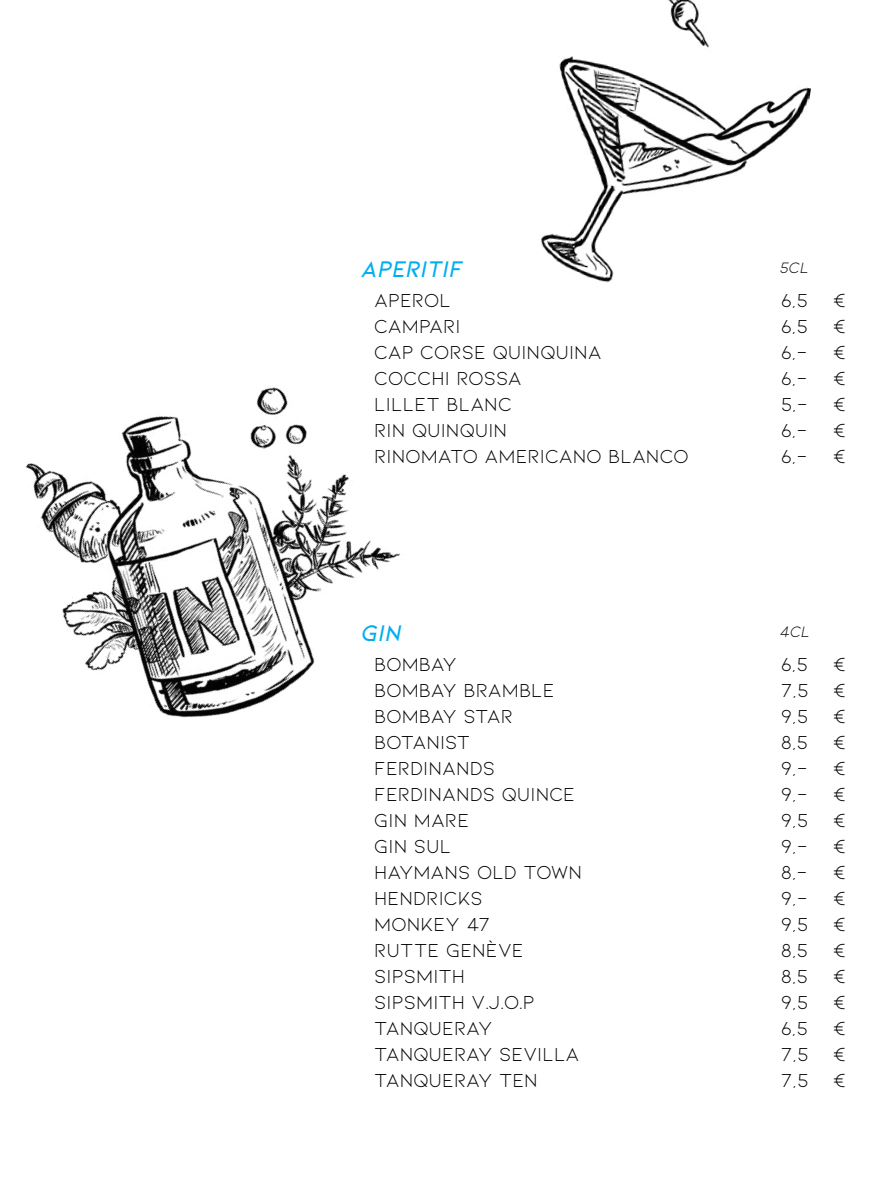
<style>
.page{position:relative;width:896px;height:1191px;background:#fff}
.page>*{position:absolute;margin:0;border:0;box-sizing:border-box;transform-origin:0 0}
.t1{font:24px "Kiona Semi Bold Itallic";color:#00aeef}
.t2{font:20px "Kiona";color:#000}
.t3{font:16px "Kiona Itallic";color:#000}
</style>
<div class="page">
<img style="left:540px;top:0;width:271px;height:283px">
<img style="left:25px;top:387px;width:375px;height:331px">
<p class="t1" style="left:363px;top:255px;width:103px">Aperitif</p>
<p class="t3" style="left:781px;top:259px;width:31px">5cl</p>
<p class="t2" style="left:374px;top:289px;width:78px">APEROL</p>
<p class="t2" style="left:781px;top:289px;width:28px">6,5</p>
<p class="t2" style="left:833px;top:289px;width:15px">€</p>
<p class="t2" style="left:374px;top:315px;width:88px">CAMPARI</p>
<p class="t2" style="left:781px;top:315px;width:28px">6,5</p>
<p class="t2" style="left:833px;top:315px;width:15px">€</p>
<p class="t2" style="left:374px;top:341px;width:229px">CAP CORSE QUINQUINA</p>
<p class="t2" style="left:781px;top:341px;width:28px">6,-</p>
<p class="t2" style="left:833px;top:341px;width:15px">€</p>
<p class="t2" style="left:374px;top:367px;width:149px">COCCHI ROSSA</p>
<p class="t2" style="left:781px;top:367px;width:28px">6,-</p>
<p class="t2" style="left:833px;top:367px;width:15px">€</p>
<p class="t2" style="left:374px;top:393px;width:139px">LILLET BLANC</p>
<p class="t2" style="left:781px;top:393px;width:28px">5,-</p>
<p class="t2" style="left:833px;top:393px;width:15px">€</p>
<p class="t2" style="left:374px;top:419px;width:134px">RIN QUINQUIN</p>
<p class="t2" style="left:781px;top:419px;width:28px">6,-</p>
<p class="t2" style="left:833px;top:419px;width:15px">€</p>
<p class="t2" style="left:374px;top:445px;width:316px">RINOMATO AMERICANO BLANCO</p>
<p class="t2" style="left:781px;top:445px;width:28px">6,-</p>
<p class="t2" style="left:833px;top:445px;width:15px">€</p>
<p class="t1" style="left:363px;top:619px;width:42px">GIN</p>
<p class="t3" style="left:781px;top:623px;width:32px">4cl</p>
<p class="t2" style="left:374px;top:653px;width:84px">BOMBAY</p>
<p class="t2" style="left:781px;top:653px;width:28px">6,5</p>
<p class="t2" style="left:833px;top:653px;width:15px">€</p>
<p class="t2" style="left:374px;top:679px;width:182px">BOMBAY BRAMBLE</p>
<p class="t2" style="left:781px;top:679px;width:67px">7,5 €</p>
<p class="t2" style="left:374px;top:705px;width:140px">BOMBAY STAR</p>
<p class="t2" style="left:781px;top:705px;width:67px">9,5 €</p>
<p class="t2" style="left:374px;top:731px;width:97px">BOTANIST</p>
<p class="t2" style="left:781px;top:731px;width:28px">8,5</p>
<p class="t2" style="left:833px;top:731px;width:15px">€</p>
<p class="t2" style="left:374px;top:757px;width:122px">FERDINANDS</p>
<p class="t2" style="left:781px;top:757px;width:28px">9,-</p>
<p class="t2" style="left:833px;top:757px;width:15px">€</p>
<p class="t2" style="left:374px;top:783px;width:203px">FERDINANDS QUINCE</p>
<p class="t2" style="left:781px;top:783px;width:28px">9,-</p>
<p class="t2" style="left:833px;top:783px;width:15px">€</p>
<p class="t2" style="left:374px;top:809px;width:97px">GIN MARE</p>
<p class="t2" style="left:781px;top:809px;width:67px">9,5 €</p>
<p class="t2" style="left:374px;top:835px;width:79px">GIN SUL</p>
<p class="t2" style="left:781px;top:835px;width:28px">9,-</p>
<p class="t2" style="left:833px;top:835px;width:15px">€</p>
<p class="t2" style="left:374px;top:861px;width:209px">HAYMANS OLD TOWN</p>
<p class="t2" style="left:781px;top:861px;width:28px">8,-</p>
<p class="t2" style="left:833px;top:861px;width:15px">€</p>
<p class="t2" style="left:374px;top:887px;width:110px">HENDRICKS</p>
<p class="t2" style="left:781px;top:887px;width:28px">9,-</p>
<p class="t2" style="left:833px;top:887px;width:15px">€</p>
<p class="t2" style="left:374px;top:913px;width:117px">MONKEY 47</p>
<p class="t2" style="left:781px;top:913px;width:67px">9,5 €</p>
<p class="t2" style="left:374px;top:939px;width:151px">RUTTE GENÈVE</p>
<p class="t2" style="left:781px;top:939px;width:28px">8,5</p>
<p class="t2" style="left:833px;top:939px;width:15px">€</p>
<p class="t2" style="left:374px;top:965px;width:92px">SIPSMITH</p>
<p class="t2" style="left:781px;top:965px;width:28px">8,5</p>
<p class="t2" style="left:833px;top:965px;width:15px">€</p>
<p class="t2" style="left:374px;top:991px;width:162px">SIPSMITH V.J.O.P</p>
<p class="t2" style="left:781px;top:991px;width:67px">9,5 €</p>
<p class="t2" style="left:374px;top:1017px;width:120px">TANQUERAY</p>
<p class="t2" style="left:781px;top:1017px;width:28px">6,5</p>
<p class="t2" style="left:833px;top:1017px;width:15px">€</p>
<p class="t2" style="left:374px;top:1043px;width:207px">TANQUERAY SEVILLA</p>
<p class="t2" style="left:781px;top:1043px;width:67px">7,5 €</p>
<p class="t2" style="left:374px;top:1069px;width:165px">TANQUERAY TEN</p>
<p class="t2" style="left:781px;top:1069px;width:67px">7,5 €</p>
</div>
